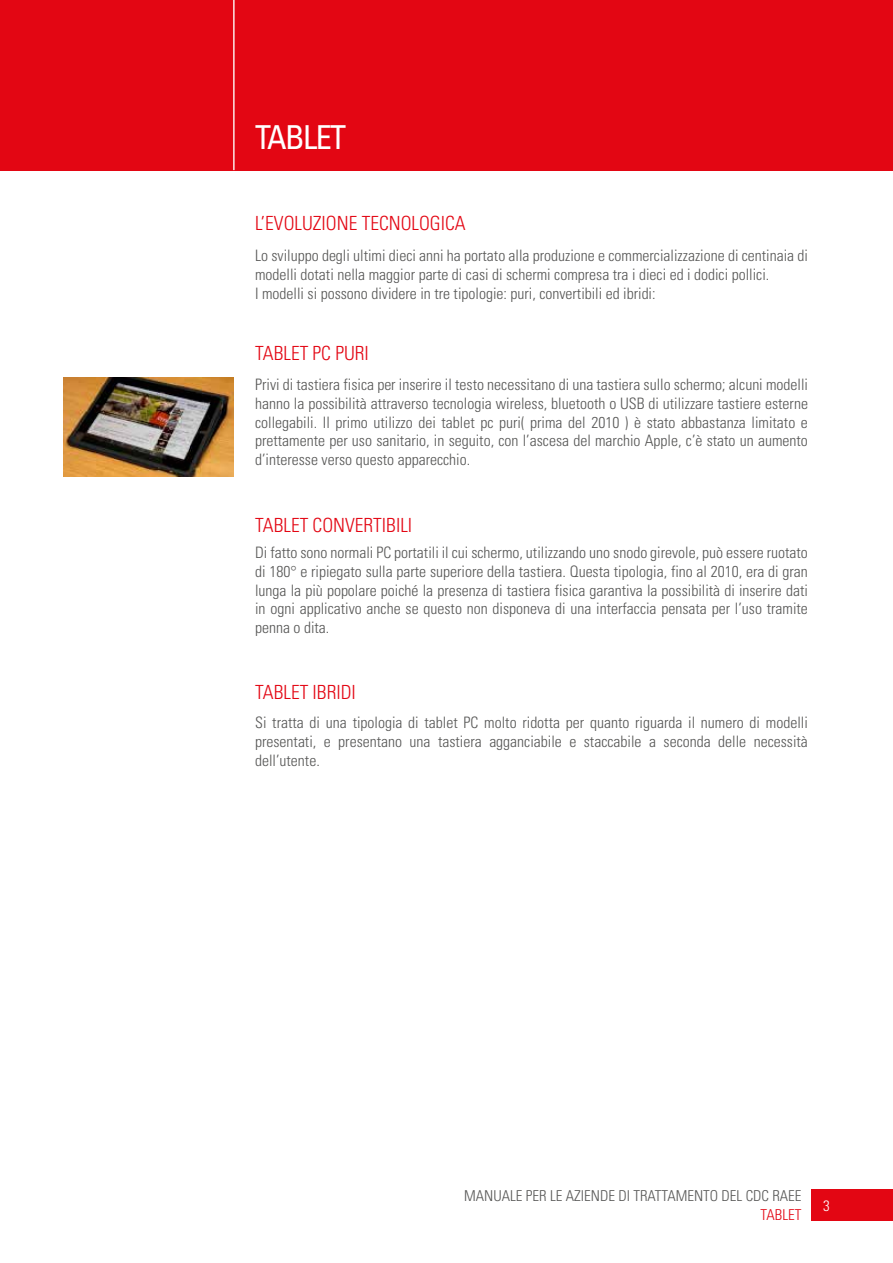
<style>
.page{position:relative;width:893px;height:1263px;background:#fff}
.page>*{position:absolute;margin:0;border:0;box-sizing:border-box;transform-origin:0 0}
.t1{font:condensed 33px "Univers";letter-spacing:-.05em;color:#fff}
.t2{font:300 condensed 19.5px "Univers";color:#e30613}
.t3{font:300 condensed 15.75px/18.9px "Univers";color:#575756;text-align:justify}
.t4{font:300 condensed 15px "Univers";color:#575756}
.t5{font:300 condensed 15px "Univers";color:#e30613}
.t6{font:300 condensed 15px "Univers";color:#fff}
</style>
<div class="page">
<div style="left:811px;top:1189px;width:82px;height:31px;background:#e30613"></div>
<div style="left:0;top:0;width:893px;height:170px;background:#e30613"></div>
<img style="left:64px;top:377px;width:170px;height:99px">
<hr style="left:233px;top:0;width:2px;height:170px;background:#fff">
<h1 class="t1" style="left:255px;top:117px;width:92px">TABLET</h1>
<p class="t2" style="left:255px;top:212px;width:212px">L’EVOLUZIONE TECNOLOGICA</p>
<p class="t3" style="left:255px;top:246px;width:554px;text-align:left">Lo sviluppo degli ultimi dieci anni ha portato alla produzione e commercializzazione di centinaia di modelli dotati nella maggior parte di casi di schermi compresa tra i dieci ed i dodici pollici.<br>I modelli si possono dividere in tre tipologie: puri, convertibili ed ibridi:</p>
<p class="t2" style="left:255px;top:341px;width:115px">TABLET PC PURI</p>
<p class="t3" style="left:255px;top:375px;width:554px">Privi di tastiera fisica per inserire il testo necessitano di una tastiera sullo schermo; alcuni modelli hanno la possibilità attraverso tecnologia wireless, bluetooth o USB di utilizzare tastiere esterne collegabili. Il primo utilizzo dei tablet pc puri( prima del 2010 ) è stato abbastanza limitato e prettamente per uso sanitario, in seguito, con l’ascesa del marchio Apple, c’è stato un aumento d’interesse verso questo apparecchio.</p>
<p class="t2" style="left:255px;top:513px;width:159px">TABLET CONVERTIBILI</p>
<p class="t3" style="left:255px;top:543px;width:554px">Di fatto sono normali PC portatili il cui schermo, utilizzando uno snodo girevole, può essere ruotato di 180° e ripiegato sulla parte superiore della tastiera. Questa tipologia, fino al 2010, era di gran lunga la più popolare poiché la presenza di tastiera fisica garantiva la possibilità di inserire dati in ogni applicativo anche se questo non disponeva di una interfaccia pensata per l’uso tramite penna o dita.</p>
<p class="t2" style="left:255px;top:680px;width:102px">TABLET IBRIDI</p>
<p class="t3" style="left:255px;top:713px;width:554px">Si tratta di una tipologia di tablet PC molto ridotta per quanto riguarda il numero di modelli presentati, e presentano una tastiera agganciabile e staccabile a seconda delle necessità dell’utente.</p>
<p class="t4" style="left:464px;top:1187px;width:339px">MANUALE PER LE AZIENDE DI TRATTAMENTO DEL CDC RAEE</p>
<p class="t5" style="left:761px;top:1206px;width:42px">TABLET</p>
<p class="t6" style="left:823px;top:1196px;width:8px">3</p>
</div>
